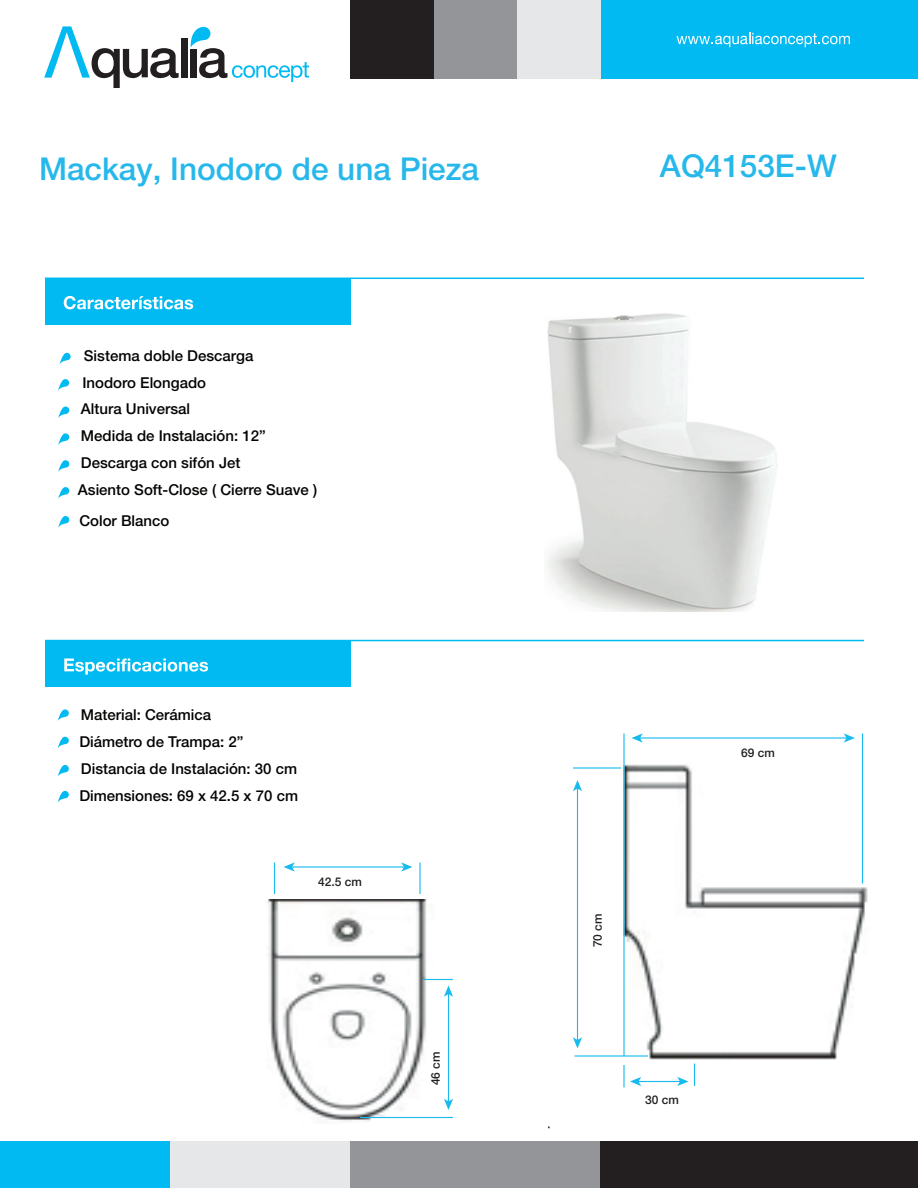
<style>
.page{position:relative;width:918px;height:1188px;background:#fff}
.page>*{position:absolute;margin:0;border:0;box-sizing:border-box;transform-origin:0 0}
.t1{font:500 31.5px "Helvetica Neue LT Std";color:#27b8eb}
.t2{font:500 15px/27px "Helvetica Neue LT Std";color:#040503}
.t3{font:500 12px "Helvetica Neue LT Std";color:#231f20}
</style>
<div class="page">
<svg style="left:60px;top:353px;width:11px;height:11px"></svg>
<svg style="left:58px;top:407px;width:11px;height:11px"></svg>
<svg style="left:58px;top:433px;width:11px;height:12px"></svg>
<svg style="left:58px;top:460px;width:11px;height:12px"></svg>
<svg style="left:58px;top:487px;width:11px;height:12px"></svg>
<svg style="left:58px;top:516px;width:11px;height:12px"></svg>
<svg style="left:58px;top:379px;width:11px;height:12px"></svg>
<svg style="left:58px;top:709px;width:11px;height:12px"></svg>
<svg style="left:58px;top:737px;width:11px;height:11px"></svg>
<svg style="left:58px;top:765px;width:11px;height:11px"></svg>
<svg style="left:58px;top:791px;width:11px;height:11px"></svg>
<hr style="left:45px;top:640px;width:819px;height:1px;background:#00baf1">
<div style="left:45px;top:641px;width:305px;height:46px;background:#00baf1"></div>
<svg style="left:64px;top:659px;width:144px;height:16px"></svg>
<hr style="left:45px;top:278px;width:819px;height:1px;background:#00baf1">
<div style="left:45px;top:278px;width:305px;height:47px;background:#00baf1"></div>
<svg style="left:64px;top:296px;width:129px;height:13px"></svg>
<div style="left:601px;top:0;width:317px;height:78px;background:#00baf1"></div>
<div style="left:517px;top:0;width:84px;height:78px;background:#e6e7e9"></div>
<div style="left:434px;top:0;width:83px;height:78px;background:#939598"></div>
<div style="left:350px;top:0;width:84px;height:78px;background:#231f20"></div>
<div style="left:181px;top:38px;width:6px;height:39px;background:#231f20"></div>
<svg style="left:44px;top:26px;width:135px;height:62px"></svg>
<svg style="left:191px;top:27px;width:118px;height:55px"></svg>
<svg style="left:676px;top:33px;width:174px;height:14px"></svg>
<div style="left:0;top:1141px;width:172px;height:47px;background:#00baf1"></div>
<div style="left:170px;top:1141px;width:180px;height:47px;background:#e6e7e9"></div>
<div style="left:350px;top:1141px;width:251px;height:47px;background:#939598"></div>
<div style="left:600px;top:1141px;width:318px;height:47px;background:#231f20"></div>
<img style="left:547px;top:313px;width:230px;height:298px">
<img style="left:625px;top:760px;width:243px;height:306px">
<img style="left:267px;top:899px;width:166px;height:223px">
<hr style="left:573px;top:767px;width:48px;height:2px;background:#17bbee">
<hr style="left:574px;top:1055px;width:74px;height:2px;background:#17bbee">
<hr style="left:639px;top:737px;width:208px;height:2px;background:#17bbee">
<svg style="left:844px;top:733px;width:11px;height:10px"></svg>
<svg style="left:632px;top:733px;width:11px;height:10px"></svg>
<hr style="left:291px;top:866px;width:114px;height:2px;background:#17bbee">
<svg style="left:401px;top:862px;width:11px;height:10px"></svg>
<svg style="left:284px;top:862px;width:11px;height:10px"></svg>
<hr style="left:623px;top:734px;width:2px;height:322px;background:#17bbee">
<hr style="left:577px;top:788px;width:1px;height:253px;background:#17bbee">
<svg style="left:573px;top:780px;width:9px;height:11px"></svg>
<svg style="left:573px;top:1037px;width:9px;height:11px"></svg>
<hr style="left:862px;top:734px;width:1px;height:150px;background:#17bbee">
<hr style="left:419px;top:862px;width:2px;height:32px;background:#17bbee">
<hr style="left:274px;top:862px;width:1px;height:32px;background:#17bbee">
<hr style="left:623px;top:1065px;width:2px;height:23px;background:#17bbee">
<svg style="left:694px;top:1064px;width:1px;height:22px"></svg>
<hr style="left:638px;top:1081px;width:43px;height:1px;background:#17bbee">
<svg style="left:677px;top:1077px;width:11px;height:9px"></svg>
<svg style="left:630px;top:1077px;width:11px;height:9px"></svg>
<hr style="left:423px;top:979px;width:30px;height:1px;background:#17bbee">
<hr style="left:360px;top:1117px;width:93px;height:1px;background:#17bbee">
<hr style="left:448px;top:993px;width:1px;height:109px;background:#17bbee">
<svg style="left:444px;top:986px;width:9px;height:11px"></svg>
<svg style="left:444px;top:1099px;width:9px;height:11px"></svg>
<h1 class="t1" style="left:39px;top:150px;width:442px">Mackay, Inodoro de una Pieza</h1>
<h1 class="t1" style="left:660px;top:147px;width:178px">AQ4153E-W</h1>
<p class="t2" style="left:82px;top:342px;width:173px">Sistema doble Descarga<br>Inodoro Elongado</p>
<p class="t2" style="left:78px;top:395px;width:241px">Altura Universal<br>Medida de Instalación: 12”<br>Descarga con sifón Jet<br>Asiento Soft-Close ( Cierre Suave )</p>
<p class="t2" style="left:79px;top:507px;width:92px">Color Blanco</p>
<p class="t2" style="left:79px;top:701px;width:220px">Material: Cerámica<br>Diámetro de Trampa: 2”<br>Distancia de Instalación: 30 cm<br>Dimensiones: 69 x 42.5 x 70 cm</p>
<p class="t3" style="left:318px;top:875px;width:45px">42.5 cm</p>
<p class="t3" style="left:428px;top:1085px;width:35px;rotate:-90deg">46 cm</p>
<p class="t3" style="left:590px;top:947px;width:35px;rotate:-90deg">70 cm</p>
<p class="t3" style="left:645px;top:1092px;width:35px">30 cm</p>
<p class="t3" style="left:741px;top:746px;width:35px">69 cm</p>
</div>
